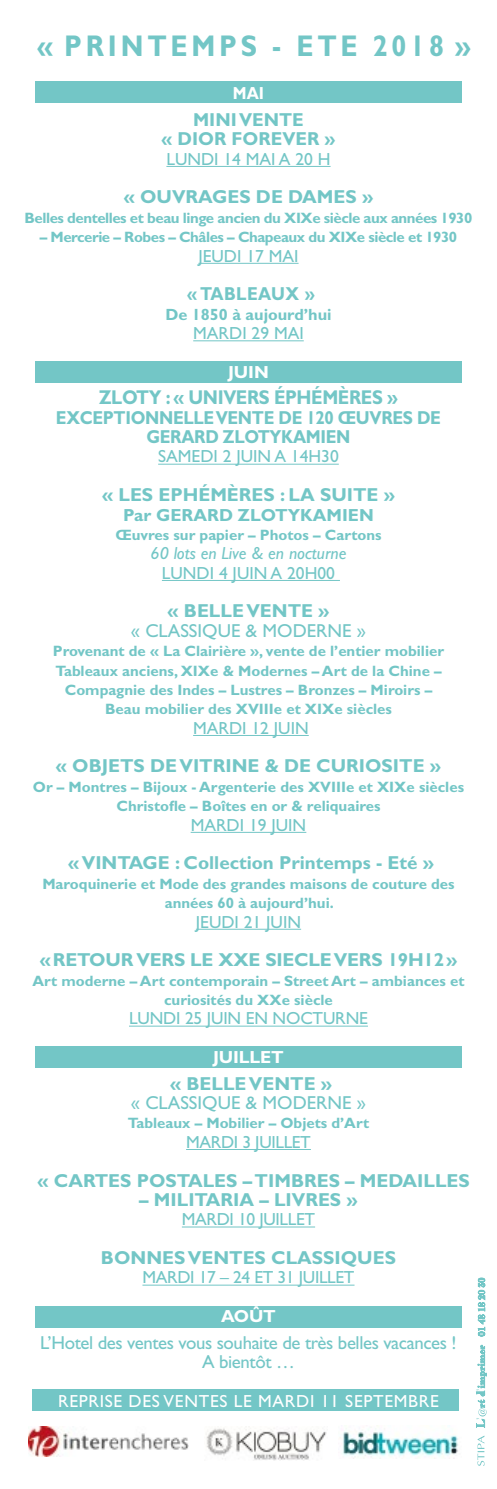
<style>
.page{position:relative;width:497px;height:1489px;background:#fff}
.page>*{position:absolute;margin:0;border:0;box-sizing:border-box;transform-origin:0 0}
.t1{font:700 30px "Gill Sans Std";letter-spacing:.14em;color:#73c6c6;scale:.9 1}
.t2{font:700 20px "Gill Sans Std";letter-spacing:-.02em;color:#73c6c6;scale:.9 1}
.t3{font:700 18.75px/19.2px "Gill Sans Std";color:#73c6c6}
.t4{font:18.75px/19.2px "Gill Sans Std";letter-spacing:-.02em;color:#73c6c6;text-align:center}
.t5{font:700 18.75px/19.2px "Gill Sans Std";letter-spacing:-.02em;color:#73c6c6;scale:.9 1}
.t6{font:700 18.75px "Gill Sans Std";color:#73c6c6;scale:.9 1}
.t7{font:17.5px "Gill Sans Std";color:#73c6c6}
.t8{font:17.5px "Gill Sans Std";letter-spacing:.04em;color:#fff}
.t9{font:italic 17.5px "Gill Sans Std";color:#73c6c6}
.t10{font:700 17.5px "Gill Sans Std";color:#73c6c6}
.t11{font:17.5px "Gill Sans Std";letter-spacing:-.02em;color:#73c6c6}
.t12{font:700 17.5px "Gill Sans Std";letter-spacing:-.01em;color:#fff}
.t13{font:700 17.5px "Gill Sans Std";letter-spacing:-.01em;color:#fff;scale:.89 1}
.t14{font:700 16.25px "Gill Sans Std";color:#73c6c6}
.t15{font:700 15px/19.2px "Gill Sans Std";color:#73c6c6;text-align:center}
.t16{font:700 15px "Gill Sans Std";letter-spacing:-.03em;color:#73c6c6}
</style>
<div class="page">
<div style="left:35px;top:1046px;width:426px;height:21px;background:#73c6c6"></div>
<div style="left:35px;top:361px;width:426px;height:21px;background:#73c6c6"></div>
<div style="left:35px;top:1305px;width:426px;height:22px;background:#73c6c6"></div>
<div style="left:33px;top:1388px;width:425px;height:22px;background:#73c6c6"></div>
<svg style="left:476px;top:1344px;width:10px;height:83px"></svg>
<svg style="left:477px;top:1277px;width:7px;height:58px"></svg>
<svg style="left:477px;top:1436px;width:7px;height:29px"></svg>
<div style="left:35px;top:81px;width:426px;height:22px;background:#73c6c6"></div>
<hr style="left:166px;top:166px;width:164px;height:1px;background:#73c6c6">
<hr style="left:198px;top:263px;width:100px;height:1px;background:#73c6c6">
<hr style="left:193px;top:340px;width:110px;height:1px;background:#73c6c6">
<hr style="left:158px;top:463px;width:180px;height:1px;background:#73c6c6">
<hr style="left:162px;top:580px;width:177px;height:1px;background:#73c6c6">
<hr style="left:193px;top:735px;width:115px;height:1px;background:#73c6c6">
<hr style="left:190px;top:831px;width:116px;height:1px;background:#73c6c6">
<hr style="left:196px;top:928px;width:105px;height:1px;background:#73c6c6">
<hr style="left:129px;top:1025px;width:238px;height:1px;background:#73c6c6">
<hr style="left:186px;top:1148px;width:124px;height:1px;background:#73c6c6">
<hr style="left:182px;top:1226px;width:133px;height:1px;background:#73c6c6">
<hr style="left:142px;top:1284px;width:212px;height:1px;background:#73c6c6">
<img style="left:28px;top:1426px;width:160px;height:30px">
<img style="left:206px;top:1428px;width:121px;height:32px">
<img style="left:340px;top:1425px;width:118px;height:32px">
<h1 class="t1" style="left:37px;top:28px;width:310px">« PRINTEMPS - ETE</h1>
<h1 class="t1" style="left:372px;top:28px;width:110px">2018 »</h1>
<p class="t13" style="left:232px;top:83px;width:26px">MAI</p>
<p class="t3" style="left:161px;top:110px;width:175px;text-indent:31px">MINI VENTE<br>« DIOR FOREVER »</p>
<p class="t7" style="left:166px;top:149px;width:90px">LUNDI 14 MAI</p>
<p class="t7" style="left:278px;top:149px;width:53px">A 20 H</p>
<p class="t3" style="left:124px;top:187px;width:250px">« OUVRAGES DE DAMES »</p>
<p class="t16" style="left:25px;top:209px;width:448px">Belles dentelles et beau linge ancien du XIXe siècle aux années 1930</p>
<p class="t16" style="left:40px;top:228px;width:418px">– Mercerie – Robes – Châles – Chapeaux du XIXe siècle et 1930</p>
<p class="t7" style="left:198px;top:245px;width:81px">JEUDI 17 MAI</p>
<p class="t6" style="left:187px;top:283px;width:81px">« TABLEAU</p>
<p class="t6" style="left:285px;top:283px;width:34px">X »</p>
<p class="t14" style="left:165px;top:304px;width:167px">De 1850 à aujourd’hui</p>
<p class="t7" style="left:193px;top:323px;width:13px">MAR</p>
<p class="t7" style="left:229px;top:323px;width:55px">DI 29 MAI</p>
<p class="t12" style="left:228px;top:361px;width:42px">JUIN</p>
<h2 class="t2" style="left:99px;top:386px;width:333px">ZLOTY : « Un ivers éphémères »</h2>
<p class="t6" style="left:56px;top:406px;width:14px">Exc</p>
<p class="t6" style="left:92px;top:406px;width:59px">eptionn</p>
<p class="t5" style="left:146px;top:407px;width:328px;text-indent:26px">elle vente de 120 œuvres de<br>GERARD ZLOTYKAMIE N</p>
<p class="t7" style="left:158px;top:446px;width:12px">SAME</p>
<p class="t7" style="left:200px;top:446px;width:140px">DI 2 JUIN A 14H30</p>
<p class="t3" style="left:102px;top:485px;width:294px">« Les Ephémères : La suite »</p>
<p class="t10" style="left:123px;top:504px;width:252px">Par GERARD ZLOTYKAMIE N</p>
<p class="t15" style="left:115px;top:525px;width:267px">Œuvres sur papier – Photos – Cartons</p>
<p class="t9" style="left:150px;top:543px;width:197px">60 lots en Live &amp; en nocturne</p>
<p class="t7" style="left:162px;top:562px;width:174px">LUNDI 4 JUIN A 20H00</p>
<p class="t3" style="left:167px;top:601px;width:163px">« BELLE VENTE »</p>
<p class="t4" style="left:131px;top:621px;width:25px">« CLASSI</p>
<p class="t4" style="left:202px;top:621px;width:165px">QUE &amp; MODERNE »</p>
<p class="t15" style="left:53px;top:641px;width:392px">Provenant de « La Clairière », vente de l’entier mobilier Tableaux anciens, XIXe &amp; Modernes – Art de la Chine – Compagnie des I ndes – Lustres – Bronzes – Miroirs – Beau mobilier des XVIII e et XIXe siècles</p>
<p class="t7" style="left:193px;top:717px;width:13px">MAR</p>
<p class="t7" style="left:229px;top:717px;width:81px">DI 12 JUIN</p>
<p class="t3" style="left:56px;top:756px;width:65px">« OBJETS</p>
<p class="t3" style="left:150px;top:756px;width:243px">DE VITRI NE &amp; DE CURIOSITE</p>
<p class="t3" style="left:429px;top:756px;width:13px">»</p>
<p class="t15" style="left:33px;top:777px;width:432px">Or – Montres – Bijoux - Argenterie des XVIII e et XIXe siècles<br>Christofle – Boîtes en or &amp; reliquaires</p>
<p class="t7" style="left:190px;top:814px;width:13px">MAR</p>
<p class="t7" style="left:226px;top:814px;width:81px">DI 19 JUIN</p>
<p class="t3" style="left:68px;top:853px;width:366px">« VI NTAGE : Collection Printemps - Eté »</p>
<p class="t15" style="left:42px;top:874px;width:413px">Maroquinerie et Mode des grandes maisons de couture des années 60 à aujourd’hui.</p>
<p class="t7" style="left:196px;top:911px;width:107px">JEUDI 21 JUIN</p>
<p class="t3" style="left:40px;top:950px;width:418px">«RETOUR VERS LE XXE SIECLE VERS 19H12»</p>
<p class="t15" style="left:32px;top:970px;width:433px">Art moderne – Art contemporain – Street Art – ambiances et curiosités du XXe siècle</p>
<p class="t7" style="left:129px;top:1008px;width:238px">LUNDI 25 JUIN EN NOCTURNE</p>
<p class="t12" style="left:213px;top:1046px;width:59px">JUI LLET</p>
<p class="t3" style="left:170px;top:1073px;width:163px">« BELLE VENTE »</p>
<p class="t4" style="left:131px;top:1093px;width:25px">« CLASSI</p>
<p class="t4" style="left:202px;top:1093px;width:165px">QUE &amp; MODERNE »</p>
<p class="t15" style="left:128px;top:1113px;width:242px">Tableaux – Mobilier – Objets d’Art</p>
<p class="t7" style="left:186px;top:1131px;width:13px">MAR</p>
<p class="t7" style="left:221px;top:1131px;width:48px">DI 3 JUILLE</p>
<p class="t7" style="left:300px;top:1131px;width:12px">T</p>
<p class="t3" style="left:38px;top:1170px;width:70px">« CARTES</p>
<p class="t3" style="left:136px;top:1170px;width:42px">POSTA</p>
<p class="t3" style="left:202px;top:1170px;width:255px">LES – TI MBRES – MEDAI LLES</p>
<p class="t3" style="left:139px;top:1189px;width:219px">– MI LITARIA – LIVRES »</p>
<p class="t7" style="left:182px;top:1209px;width:13px">MAR</p>
<p class="t7" style="left:216px;top:1209px;width:56px">DI 10 JUILLE</p>
<p class="t7" style="left:304px;top:1209px;width:12px">T</p>
<p class="t3" style="left:101px;top:1247px;width:141px">BONNES VENTES</p>
<p class="t3" style="left:271px;top:1247px;width:38px">CLASSI</p>
<p class="t3" style="left:340px;top:1247px;width:30px">QUES</p>
<p class="t7" style="left:142px;top:1267px;width:13px">MAR</p>
<p class="t11" style="left:177px;top:1267px;width:135px">DI 17 – 24 et 31 JUILLE</p>
<p class="t7" style="left:343px;top:1267px;width:12px">T</p>
<p class="t12" style="left:221px;top:1305px;width:55px">AOÛT</p>
<p class="t4" style="left:40px;top:1332px;width:417px">L’Hotel des ventes vous souhaite de très belles vacances !<br>A bientôt …</p>
<p class="t8" style="left:58px;top:1390px;width:382px">Reprise des ventes le mardi 11 septembre</p>
</div>
